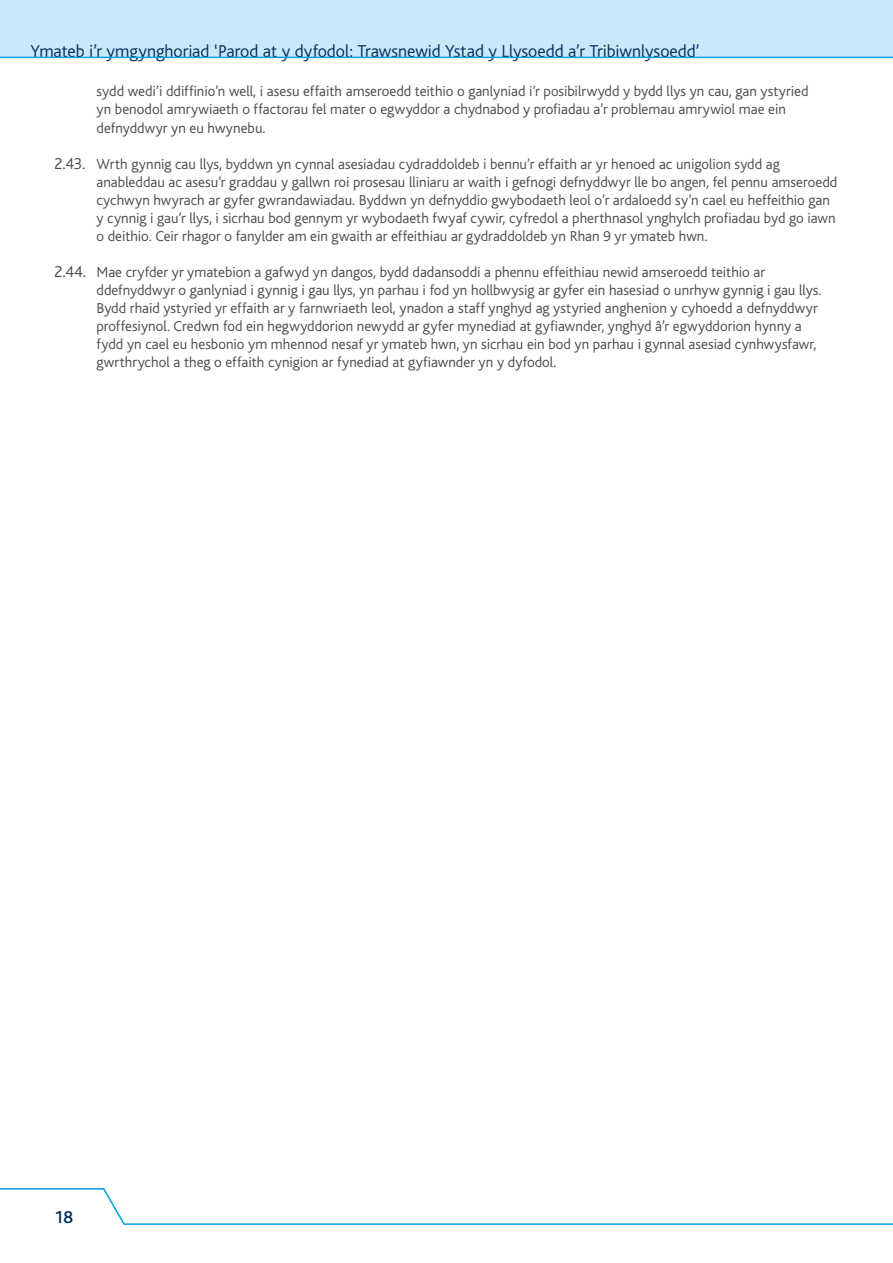
<style>
.page{position:relative;width:893px;height:1263px;background:#fff}
.page>*{position:absolute;margin:0;border:0;box-sizing:border-box;transform-origin:0 0}
.t1{font:300 18px "Bliss";letter-spacing:-.005em;color:#002d5a}
.t2{font:500 18px "Bliss";color:#002d5a}
.t3{font:300 15px/18px "Bliss";color:#4a4a49}
.s1{font-size:16.5px}
</style>
<div class="page">
<div style="left:0;top:0;width:893px;height:58px;background:#c9e9fb"></div>
<svg style="left:0;top:1188px;width:893px;height:37px"></svg>
<p class="t1" style="left:31px;top:41px;width:671px">Ymateb i’r ymgynghoriad ‘Parod at y dyfodol: Trawsnewid Ystad y Llysoedd a’r Tribiwnlysoedd’</p>
<p class="t3" style="left:97px;top:83px;width:714px">sydd wedi’i ddiffinio’n well, i asesu effaith amseroedd teithio o ganlyniad i’r posibilrwydd y bydd llys yn cau, gan ystyried yn benodol amrywiaeth o ffactorau fel mater o egwyddor a chydnabod y profiadau a’r problemau amrywiol mae ein defnyddwyr yn eu hwynebu.</p>
<p class="t3" style="left:97px;top:155px;width:742px;text-indent:-43px"><span class="s1">2.43.</span> Wrth gynnig cau llys, byddwn yn cynnal asesiadau cydraddoldeb i bennu’r effaith ar yr henoed ac unigolion sydd ag anableddau ac asesu’r graddau y gallwn roi prosesau lliniaru ar waith i gefnogi defnyddwyr lle bo angen, fel pennu amseroedd cychwyn hwyrach ar gyfer gwrandawiadau. Byddwn yn defnyddio gwybodaeth leol o’r ardaloedd sy’n cael eu heffeithio gan y cynnig i gau’r llys, i sicrhau bod gennym yr wybodaeth fwyaf cywir, cyfredol a pherthnasol ynghylch profiadau byd go iawn o deithio. Ceir rhagor o fanylder am ein gwaith ar effeithiau ar gydraddoldeb yn Rhan 9 yr ymateb hwn.</p>
<p class="t3" style="left:97px;top:263px;width:727px;text-indent:-43px"><span class="s1">2.44.</span> Mae cryfder yr ymatebion a gafwyd yn dangos, bydd dadansoddi a phennu effeithiau newid amseroedd teithio ar ddefnyddwyr o ganlyniad i gynnig i gau llys, yn parhau i fod yn hollbwysig ar gyfer ein hasesiad o unrhyw gynnig i gau llys.<br>Bydd rhaid ystyried yr effaith ar y farnwriaeth leol, ynadon a staff ynghyd ag ystyried anghenion y cyhoedd a defnyddwyr proffesiynol. Credwn fod ein hegwyddorion newydd ar gyfer mynediad at gyfiawnder, ynghyd â’r egwyddorion hynny a fydd yn cael eu hesbonio ym mhennod nesaf yr ymateb hwn, yn sicrhau ein bod yn parhau i gynnal asesiad cynhwysfawr, gwrthrychol a theg o effaith cynigion ar fynediad at gyfiawnder yn y dyfodol.</p>
<p class="t2" style="left:54px;top:1207px;width:21px">18</p>
</div>
